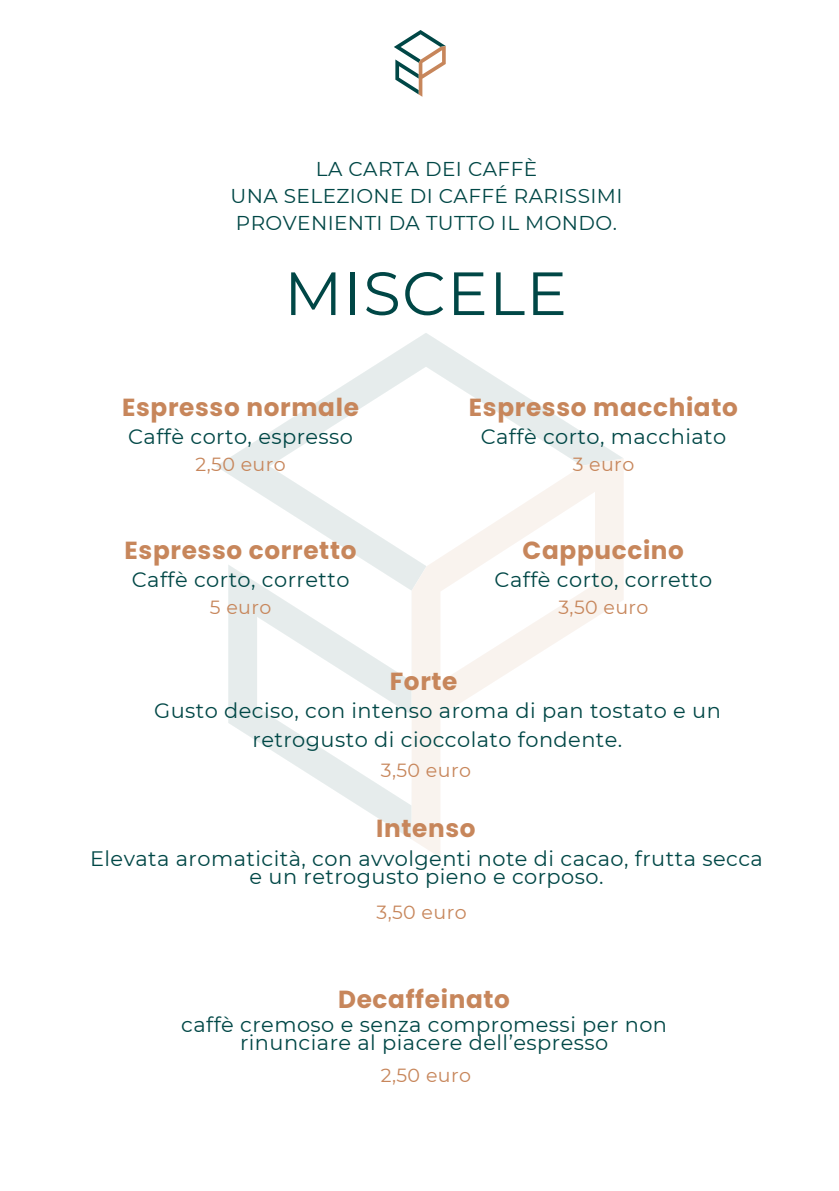
<style>
.page{position:relative;width:839px;height:1191px;background:#fff}
.page>*{position:absolute;margin:0;border:0;box-sizing:border-box;transform-origin:0 0}
.t1{font:60.8px "Montserrat";letter-spacing:.02em;color:#004746}
.t2{font:700 24.8px "Poppins";letter-spacing:.025em;color:#c7865b}
.t3{font:21px/18px "Montserrat";letter-spacing:.02em;color:#004746;text-align:center}
.t4{font:20px/27px "Montserrat";letter-spacing:.02em;color:#004746;text-align:center}
.t5{font:19px "Montserrat";letter-spacing:.02em;color:#c7865b}
</style>
<div class="page">
<svg style="left:394px;top:30px;width:51px;height:67px"></svg>
<svg style="left:216px;top:333px;width:406px;height:506px"></svg>
<svg style="left:411px;top:458px;width:212px;height:399px"></svg>
<p class="t4" style="left:230px;top:155px;width:393px">LA CARTA DEI CAFFÈ<br>UNA SELEZIONE DI CAFFÉ RARISSIMI<br>PROVENIENTI DA TUTTO IL MONDO.</p>
<p class="t1" style="left:284px;top:256px;width:284px">MISCELE</p>
<p class="t2" style="left:122px;top:390px;width:238px">Espresso normale</p>
<h2 class="t3" style="left:128px;top:428px;width:226px">Caffè corto, espresso</h2>
<p class="t5" style="left:195px;top:453px;width:92px">2,50 euro</p>
<h3 class="t2" style="left:124px;top:533px;width:233px">Espresso corretto</h3>
<h1 class="t3" style="left:132px;top:571px;width:219px">Caffè corto, corretto</h1>
<h2 class="t5" style="left:210px;top:596px;width:63px">5 euro</h2>
<p class="t2" style="left:469px;top:390px;width:270px">Espresso macchiato</p>
<p class="t3" style="left:480px;top:428px;width:247px">Caffè corto, macchiato</p>
<p class="t5" style="left:572px;top:453px;width:63px">3 euro</p>
<p class="t2" style="left:390px;top:664px;width:69px">Forte</p>
<p class="t2" style="left:522px;top:533px;width:163px">Cappuccino</p>
<p class="t3" style="left:494px;top:571px;width:219px">Caffè corto, corretto</p>
<p class="t5" style="left:558px;top:596px;width:91px">3,50 euro</p>
<p class="t3" style="left:154px;top:697px;width:568px;line-height:28.4px">Gusto deciso, con intenso aroma di pan tostato e un retrogusto di cioccolato fondente.</p>
<p class="t5" style="left:381px;top:759px;width:91px">3,50 euro</p>
<p class="t2" style="left:376px;top:811px;width:101px">Intenso</p>
<p class="t3" style="left:90px;top:849px;width:674px">Elevata aromaticità, con avvolgenti note di cacao, frutta secca e un retrogusto pieno e corposo.</p>
<p class="t5" style="left:376px;top:901px;width:91px">3,50 euro</p>
<p class="t2" style="left:338px;top:982px;width:173px">Decaffeinato</p>
<p class="t3" style="left:181px;top:1016px;width:487px">caffè cremoso e senza compromessi per non rinunciare al piacere dell’espresso</p>
<p class="t5" style="left:381px;top:1064px;width:92px">2,50 euro</p>
</div>
